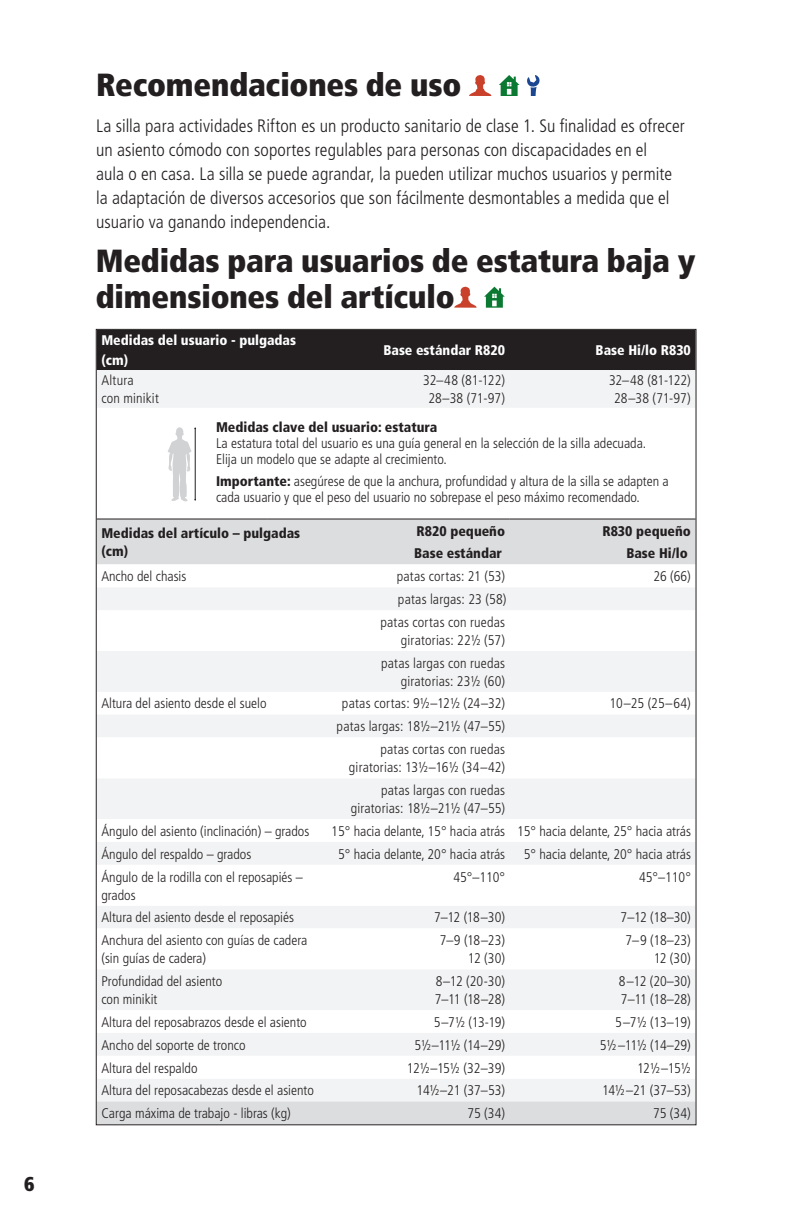
<style>
.page{position:relative;width:792px;height:1224px;background:#fff}
.page>*{position:absolute;margin:0;border:0;box-sizing:border-box;transform-origin:0 0}
.t1{font:900 condensed 32px/36px "Frutiger LT Std";letter-spacing:-.005em;color:#231f20}
.t2{font:900 condensed 20px "Frutiger LT Std";color:#231f20}
.t3{font:300 condensed 18px/24px "Frutiger LT Std";letter-spacing:.005em;color:#231f20}
.t4{font:300 condensed 14px/18px "Frutiger LT Std";color:#231f20}
.t5{font:900 condensed 14px/22.6px "Frutiger LT Std";color:#231f20}
.t6{font:900 condensed 14px/20px "Frutiger LT Std";color:#fff}
.s1{font-weight:900}
</style>
<div class="page">
<svg style="left:469px;top:75px;width:22px;height:21px"></svg>
<svg style="left:499px;top:75px;width:20px;height:21px"></svg>
<svg style="left:527px;top:75px;width:13px;height:21px"></svg>
<svg style="left:454px;top:286px;width:23px;height:22px"></svg>
<svg style="left:484px;top:287px;width:21px;height:21px"></svg>
<div style="left:98px;top:331px;width:597px;height:39px;background:#231f20"></div>
<svg style="left:98px;top:370px;width:597px;height:149px"></svg>
<svg style="left:98px;top:520px;width:597px;height:603px;fill:#dcdddf"></svg>
<svg style="left:98px;top:564px;width:597px;height:515px"></svg>
<hr style="left:97px;top:519px;width:170px;height:1px;background:#231f20">
<hr style="left:267px;top:519px;width:57px;height:1px;background:#231f20">
<hr style="left:324px;top:519px;width:186px;height:1px;background:#231f20">
<hr style="left:510px;top:519px;width:186px;height:1px;background:#231f20">
<svg style="left:168px;top:427px;width:28px;height:74px"></svg>
<h2 class="t2" style="left:24px;top:1172px;width:12px">6</h2>
<h1 class="t1" style="left:96px;top:67px;width:367px">Recomendaciones de uso</h1>
<p class="t3" style="left:96px;top:114px;width:590px">La silla para actividades Rifton es un producto sanitario de clase 1. Su finalidad es ofrecer un asiento cómodo con soportes regulables para personas con discapacidades en el<br>aula o en casa. La silla se puede agrandar, la pueden utilizar muchos usuarios y permite la adaptación de diversos accesorios que son fácilmente desmontables a medida que el usuario va ganando independencia.</p>
<h1 class="t1" style="left:96px;top:242px;width:601px">Medidas para usuarios de estatura baja y dimensiones del artículo</h1>
<p class="t6" style="left:101px;top:330px;width:196px">Medidas del usuario - pulgadas (cm)</p>
<p class="t6" style="left:383px;top:340px;width:123px">Base estándar R820</p>
<p class="t6" style="left:596px;top:340px;width:97px">Base Hi/lo R830</p>
<p class="t4" style="left:101px;top:372px;width:59px">Altura<br>con minikit</p>
<p class="t4" style="left:423px;top:372px;width:83px;text-align:center">32–48 (81-122)<br>28–38 (71-97)</p>
<p class="t4" style="left:609px;top:372px;width:83px;text-align:center">32–48 (81-122)<br>28–38 (71-97)</p>
<p class="t5" style="left:216px;top:416px;width:223px">Medidas clave del usuario: estatura</p>
<p class="t4" style="left:216px;top:436px;width:432px;line-height:16px">La estatura total del usuario es una guía general en la selección de la silla adecuada.<br>Elija un modelo que se adapte al crecimiento.</p>
<p class="t4" style="left:216px;top:474px;width:454px;line-height:16px"><span class="s1">Importante:</span> asegúrese de que la anchura, profundidad y altura de la silla se adapten a cada usuario y que el peso del usuario no sobrepase el peso máximo recomendado.</p>
<p class="t5" style="left:101px;top:524px;width:200px;line-height:18px">Medidas del artículo – pulgadas (cm)</p>
<p class="t5" style="left:414px;top:519px;width:92px">R820 pequeño<br>Base estándar</p>
<p class="t5" style="left:602px;top:519px;width:90px;text-align:right">R830 pequeño<br>Base Hi/lo</p>
<p class="t4" style="left:101px;top:568px;width:87px">Ancho del chasis</p>
<p class="t4" style="left:397px;top:568px;width:110px">patas cortas: 21 (53)</p>
<p class="t4" style="left:653px;top:568px;width:39px">26 (66)</p>
<p class="t4" style="left:380px;top:588px;width:128px;line-height:22.8px;text-align:right">patas largas: 23 (58) patas cortas con ruedas</p>
<p class="t4" style="left:381px;top:629px;width:126px;line-height:22.8px;text-align:right">giratorias: 22½ (57) patas largas con ruedas</p>
<p class="t4" style="left:401px;top:672px;width:106px">giratorias: 23½ (60)</p>
<p class="t4" style="left:101px;top:695px;width:167px">Altura del asiento desde el suelo</p>
<p class="t4" style="left:342px;top:695px;width:165px">patas cortas: 9½–12½ (24–32)</p>
<p class="t4" style="left:610px;top:695px;width:83px">10–25 (25–64)</p>
<p class="t4" style="left:337px;top:715px;width:170px;line-height:22.8px;text-align:right">patas largas: 18½–21½ (47–55) patas cortas con ruedas</p>
<p class="t4" style="left:349px;top:756px;width:158px;line-height:22.8px;text-align:right">giratorias: 13½–16½ (34–42) patas largas con ruedas</p>
<p class="t4" style="left:351px;top:799px;width:156px">giratorias: 18½–21½ (47–55)</p>
<p class="t4" style="left:101px;top:822px;width:209px">Ángulo del asiento (inclinación) – grados</p>
<p class="t4" style="left:331px;top:822px;width:361px">15° hacia delante, 15° hacia atrás 15° hacia delante, 25° hacia atrás</p>
<p class="t4" style="left:101px;top:845px;width:151px">Ángulo del respaldo – grados</p>
<p class="t4" style="left:338px;top:845px;width:169px">5° hacia delante, 20° hacia atrás</p>
<p class="t4" style="left:524px;top:845px;width:169px">5° hacia delante, 20° hacia atrás</p>
<p class="t4" style="left:101px;top:868px;width:203px">Ángulo de la rodilla con el reposapiés – grados</p>
<p class="t4" style="left:453px;top:868px;width:53px">45°–110°</p>
<p class="t4" style="left:639px;top:868px;width:53px">45°–110°</p>
<p class="t4" style="left:101px;top:909px;width:194px">Altura del asiento desde el reposapiés</p>
<p class="t4" style="left:434px;top:909px;width:73px">7–12 (18–30)</p>
<p class="t4" style="left:621px;top:909px;width:72px">7–12 (18–30)</p>
<p class="t4" style="left:101px;top:932px;width:207px">Anchura del asiento con guías de cadera (sin guías de cadera)</p>
<p class="t4" style="left:440px;top:932px;width:67px;text-align:right">7–9 (18–23)<br>12 (30)</p>
<p class="t4" style="left:625px;top:932px;width:67px;text-align:right">7–9 (18–23)<br>12 (30)</p>
<p class="t4" style="left:101px;top:972px;width:122px">Profundidad del asiento con minikit</p>
<p class="t4" style="left:435px;top:972px;width:72px">8–12 (20-30)<br>7–11 (18–28)</p>
<p class="t4" style="left:619px;top:972px;width:73px">8–12 (20–30)<br>7–11 (18–28)</p>
<p class="t4" style="left:101px;top:1013px;width:207px">Altura del reposabrazos desde el asiento</p>
<p class="t4" style="left:434px;top:1013px;width:73px">5–7½ (13-19)</p>
<p class="t4" style="left:615px;top:1013px;width:77px">5–7½ (13–19)</p>
<p class="t4" style="left:101px;top:1036px;width:146px">Ancho del soporte de tronco</p>
<p class="t4" style="left:414px;top:1036px;width:92px">5½–11½ (14–29)</p>
<p class="t4" style="left:600px;top:1036px;width:93px">5½–11½ (14–29)</p>
<p class="t4" style="left:101px;top:1059px;width:98px">Altura del respaldo</p>
<p class="t4" style="left:407px;top:1059px;width:100px">12½–15½ (32–39)</p>
<p class="t4" style="left:637px;top:1059px;width:55px">12½–15½</p>
<p class="t4" style="left:101px;top:1082px;width:214px">Altura del reposacabezas desde el asiento</p>
<p class="t4" style="left:417px;top:1082px;width:90px">14½–21 (37–53)</p>
<p class="t4" style="left:602px;top:1082px;width:90px">14½–21 (37–53)</p>
<p class="t4" style="left:101px;top:1105px;width:191px">Carga máxima de trabajo - libras (kg)</p>
<p class="t4" style="left:467px;top:1105px;width:39px">75 (34)</p>
<p class="t4" style="left:653px;top:1105px;width:39px">75 (34)</p>
</div>
